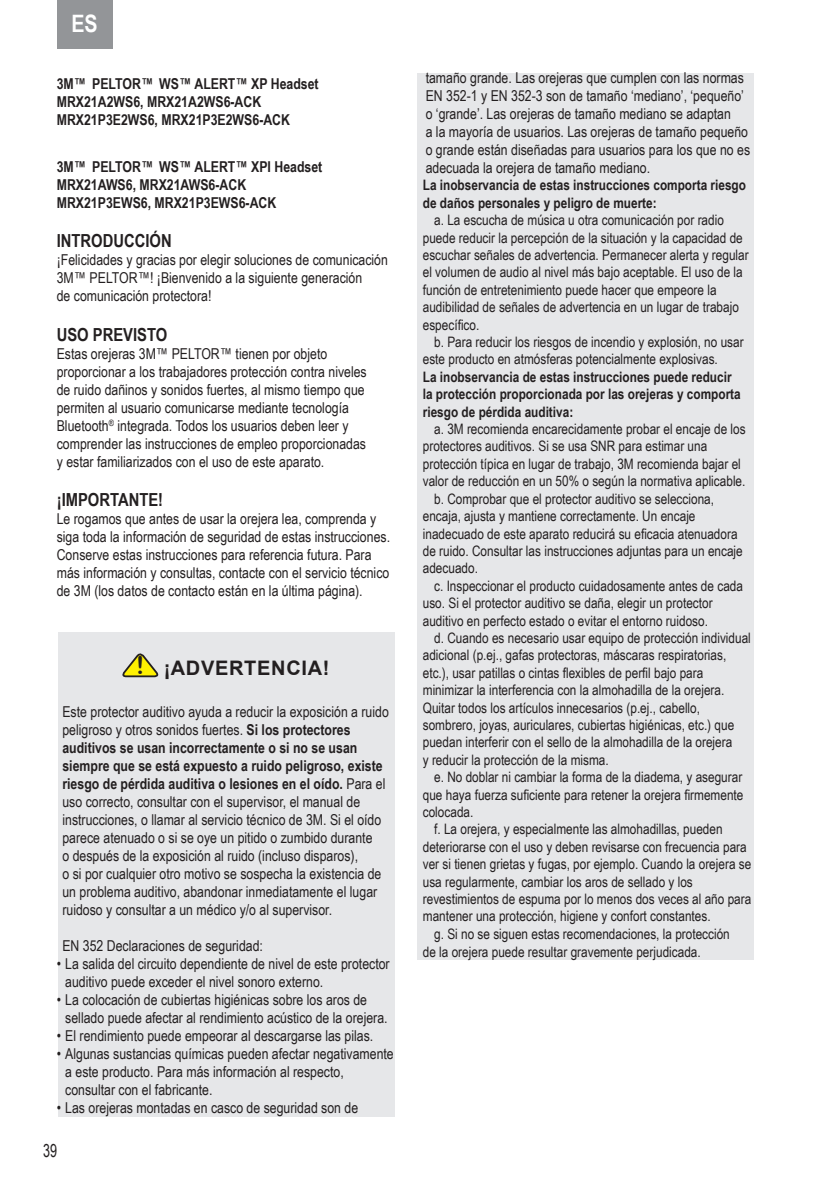
<style>
.page{position:relative;width:840px;height:1191px;background:#fff}
.page>*{position:absolute;margin:0;border:0;box-sizing:border-box;transform-origin:0 0}
.t1{font:700 24px "Arial Narrow";color:#fff}
.t2{font:700 20px "Arial";letter-spacing:.035em;color:#231f20}
.Underrubrik{font:700 18px "Arial Narrow";color:#231f20}
.Liten_rubrik_versale{font:700 18px "Arial Narrow";color:#231f20}
.t3{font:18px "Arial Narrow";color:#231f20;scale:.86 1}
.Brödtext{font:15px/18px "Arial Narrow";color:#231f20}
.t4{font:700 15px "Arial Narrow";color:#231f20}
.Brödtext-2{font:14.4px/17.4px "Arial Narrow";color:#231f20}
.Brödtext_bold{font:700 14.4px/17.4px "Arial Narrow";color:#231f20}
.s1{font-family:"Arial Rounded MT Bold";font-weight:400;font-size:24.8px}
.s2{font-weight:700}
</style>
<div class="page">
<div style="left:57px;top:0;width:55px;height:48px;background:#939598"></div>
<div style="left:58px;top:632px;width:336px;height:21px;background:#e6e7e9"></div>
<div style="left:58px;top:650px;width:336px;height:34px;background:#e6e7e9"></div>
<div style="left:58px;top:681px;width:336px;height:21px;background:#e6e7e9"></div>
<div style="left:58px;top:699px;width:336px;height:219px;background:#e6e7e9"></div>
<div style="left:58px;top:915px;width:336px;height:21px;background:#e6e7e9"></div>
<div style="left:58px;top:933px;width:336px;height:21px;background:#e6e7e9"></div>
<div style="left:58px;top:951px;width:336px;height:39px;background:#e6e7e9"></div>
<div style="left:58px;top:987px;width:336px;height:39px;background:#e6e7e9"></div>
<div style="left:58px;top:1023px;width:336px;height:21px;background:#e6e7e9"></div>
<div style="left:58px;top:1041px;width:336px;height:57px;background:#e6e7e9"></div>
<div style="left:58px;top:1095px;width:336px;height:21px;background:#e6e7e9"></div>
<svg style="left:122px;top:653px;width:37px;height:25px"></svg>
<div style="left:417px;top:73px;width:336px;height:103px;background:#e6e7e9"></div>
<div style="left:417px;top:173px;width:336px;height:38px;background:#e6e7e9"></div>
<div style="left:417px;top:208px;width:336px;height:125px;background:#e6e7e9"></div>
<div style="left:417px;top:330px;width:336px;height:37px;background:#e6e7e9"></div>
<div style="left:417px;top:364px;width:336px;height:56px;background:#e6e7e9"></div>
<div style="left:417px;top:417px;width:336px;height:72px;background:#e6e7e9"></div>
<div style="left:417px;top:486px;width:336px;height:90px;background:#e6e7e9"></div>
<div style="left:417px;top:573px;width:336px;height:55px;background:#e6e7e9"></div>
<div style="left:417px;top:625px;width:336px;height:143px;background:#e6e7e9"></div>
<div style="left:417px;top:765px;width:336px;height:55px;background:#e6e7e9"></div>
<div style="left:417px;top:817px;width:336px;height:107px;background:#e6e7e9"></div>
<div style="left:417px;top:921px;width:336px;height:39px;background:#e6e7e9"></div>
<p class="t1" style="left:71px;top:5px;width:28px">ES</p>
<p class="t4" style="left:57px;top:72px;width:263px">3M™ PELTOR™ WS™ ALERT™ XP Headset</p>
<p class="t4" style="left:57px;top:90px;width:206px">MRX21A2WS6, MRX21A2WS6-ACK</p>
<p class="t4" style="left:57px;top:108px;width:235px">MRX21P3E2WS6, MRX21P3E2WS6-ACK</p>
<p class="t4" style="left:57px;top:155px;width:267px">3M™ PELTOR™ WS™ ALERT™ XPI Headset</p>
<p class="t4" style="left:57px;top:173px;width:191px">MRX21AWS6, MRX21AWS6-ACK</p>
<p class="t4" style="left:57px;top:191px;width:221px">MRX21P3EWS6, MRX21P3EWS6-ACK</p>
<p class="Underrubrik" style="left:57px;top:227px;width:116px">INTRODUCCIÓN</p>
<p class="Brödtext" style="left:57px;top:250px;width:332px">¡Felicidades y gracias por elegir soluciones de comunicación<br>3M™ PELTOR™! ¡Bienvenido a la siguiente generación<br>de comunicación protectora!</p>
<p class="Underrubrik" style="left:57px;top:321px;width:112px">USO PREVISTO</p>
<p class="Brödtext" style="left:57px;top:344px;width:311px">Estas orejeras 3M™ PELTOR™ tienen por objeto proporcionar a los trabajadores protección contra niveles de ruido dañinos y sonidos fuertes, al mismo tiempo que permiten al usuario comunicarse mediante tecnología Bluetooth<sup>®</sup> integrada. Todos los usuarios deben leer y comprender las instrucciones de empleo proporcionadas y estar familiarizados con el uso de este aparato.</p>
<p class="Liten_rubrik_versale" style="left:57px;top:486px;width:108px">¡IMPORTANTE!</p>
<p class="Brödtext" style="left:57px;top:509px;width:334px">Le rogamos que antes de usar la orejera lea, comprenda y siga toda la información de seguridad de estas instrucciones.<br>Conserve estas instrucciones para referencia futura. Para más información y consultas, contacte con el servicio técnico de 3M (los datos de contacto están en la última página).</p>
<p class="t2" style="left:136px;top:653px;width:194px"><span class="s1">!</span> ¡ADVERTENCIA!</p>
<p class="Brödtext" style="left:62px;top:702px;width:328px">Este protector auditivo ayuda a reducir la exposición a ruido peligroso y otros sonidos fuertes. <span class="s2">Si los protectores auditivos se usan incorrectamente o si no se usan siempre que se está expuesto a ruido peligroso, existe riesgo de pérdida auditiva o lesiones en el oído.</span> Para el uso correcto, consultar con el supervisor, el manual de instrucciones, o llamar al servicio técnico de 3M. Si el oído parece atenuado o si se oye un pitido o zumbido durante<br>o después de la exposición al ruido (incluso disparos),<br>o si por cualquier otro motivo se sospecha la existencia de un problema auditivo, abandonar inmediatamente el lugar ruidoso y consultar a un médico y/o al supervisor.</p>
<p class="Brödtext" style="left:62px;top:936px;width:202px">EN 352 Declaraciones de seguridad:</p>
<p class="Brödtext" style="left:65px;top:954px;width:326px;text-indent:-9px">• La salida del circuito dependiente de nivel de este protector auditivo puede exceder el nivel sonoro externo.</p>
<p class="Brödtext" style="left:65px;top:990px;width:324px;text-indent:-9px">• La colocación de cubiertas higiénicas sobre los aros de sellado puede afectar al rendimiento acústico de la orejera.</p>
<p class="Brödtext" style="left:57px;top:1026px;width:318px">• El rendimiento puede empeorar al descargarse las pilas.</p>
<p class="Brödtext" style="left:65px;top:1044px;width:330px;text-indent:-9px">• Algunas sustancias químicas pueden afectar negativamente a este producto. Para más información al respecto, consultar con el fabricante.</p>
<p class="Brödtext" style="left:57px;top:1098px;width:303px">• Las orejeras montadas en casco de seguridad son de</p>
<p class="t3" style="left:43px;top:1137px;width:18px">39</p>
<p class="Brödtext" style="left:425px;top:68px;width:326px">tamaño grande. Las orejeras que cumplen con las normas EN 352-1 y EN 352-3 son de tamaño ‘mediano’, ‘pequeño’ o ‘grande’. Las orejeras de tamaño mediano se adaptan<br>a la mayoría de usuarios. Las orejeras de tamaño pequeño o grande están diseñadas para usuarios para los que no es adecuada la orejera de tamaño mediano.</p>
<p class="Brödtext_bold" style="left:422px;top:176px;width:324px">La inobservancia de estas instrucciones comporta riesgo de daños personales y peligro de muerte:</p>
<p class="Brödtext-2" style="left:422px;top:211px;width:327px;text-indent:11px">a. La escucha de música u otra comunicación por radio puede reducir la percepción de la situación y la capacidad de escuchar señales de advertencia. Permanecer alerta y regular el volumen de audio al nivel más bajo aceptable. El uso de la función de entretenimiento puede hacer que empeore la audibilidad de señales de advertencia en un lugar de trabajo específico.</p>
<p class="Brödtext-2" style="left:422px;top:333px;width:322px;text-indent:11px">b. Para reducir los riesgos de incendio y explosión, no usar este producto en atmósferas potencialmente explosivas.</p>
<p class="Brödtext_bold" style="left:422px;top:367px;width:319px">La inobservancia de estas instrucciones puede reducir la protección proporcionada por las orejeras y comporta riesgo de pérdida auditiva:</p>
<p class="Brödtext-2" style="left:422px;top:420px;width:324px;text-indent:11px">a. 3M recomienda encarecidamente probar el encaje de los protectores auditivos. Si se usa SNR para estimar una protección típica en lugar de trabajo, 3M recomienda bajar el valor de reducción en un 50% o según la normativa aplicable.</p>
<p class="Brödtext-2" style="left:422px;top:489px;width:321px;text-indent:11px">b. Comprobar que el protector auditivo se selecciona, encaja, ajusta y mantiene correctamente. Un encaje inadecuado de este aparato reducirá su eficacia atenuadora de ruido. Consultar las instrucciones adjuntas para un encaje adecuado.</p>
<p class="Brödtext-2" style="left:422px;top:576px;width:321px;text-indent:11px">c. Inspeccionar el producto cuidadosamente antes de cada uso. Si el protector auditivo se daña, elegir un protector auditivo en perfecto estado o evitar el entorno ruidoso.</p>
<p class="Brödtext-2" style="left:422px;top:628px;width:329px;text-indent:11px">d. Cuando es necesario usar equipo de protección individual adicional (p.ej., gafas protectoras, máscaras respiratorias, etc.), usar patillas o cintas flexibles de perfil bajo para minimizar la interferencia con la almohadilla de la orejera.<br>Quitar todos los artículos innecesarios (p.ej., cabello, sombrero, joyas, auriculares, cubiertas higiénicas, etc.) que puedan interferir con el sello de la almohadilla de la orejera<br>y reducir la protección de la misma.</p>
<p class="Brödtext-2" style="left:422px;top:768px;width:322px;text-align:justify;text-indent:11px">e. No doblar ni cambiar la forma de la diadema, y asegurar que haya fuerza suficiente para retener la orejera firmemente colocada.</p>
<p class="Brödtext-2" style="left:422px;top:820px;width:330px;text-indent:11px">f. La orejera, y especialmente las almohadillas, pueden deteriorarse con el uso y deben revisarse con frecuencia para ver si tienen grietas y fugas, por ejemplo. Cuando la orejera se usa regularmente, cambiar los aros de sellado y los revestimientos de espuma por lo menos dos veces al año para mantener una protección, higiene y confort constantes.</p>
<p class="Brödtext-2" style="left:422px;top:924px;width:308px;line-height:18px;text-indent:11px">g. Si no se siguen estas recomendaciones, la protección de la orejera puede resultar gravemente perjudicada.</p>
</div>
